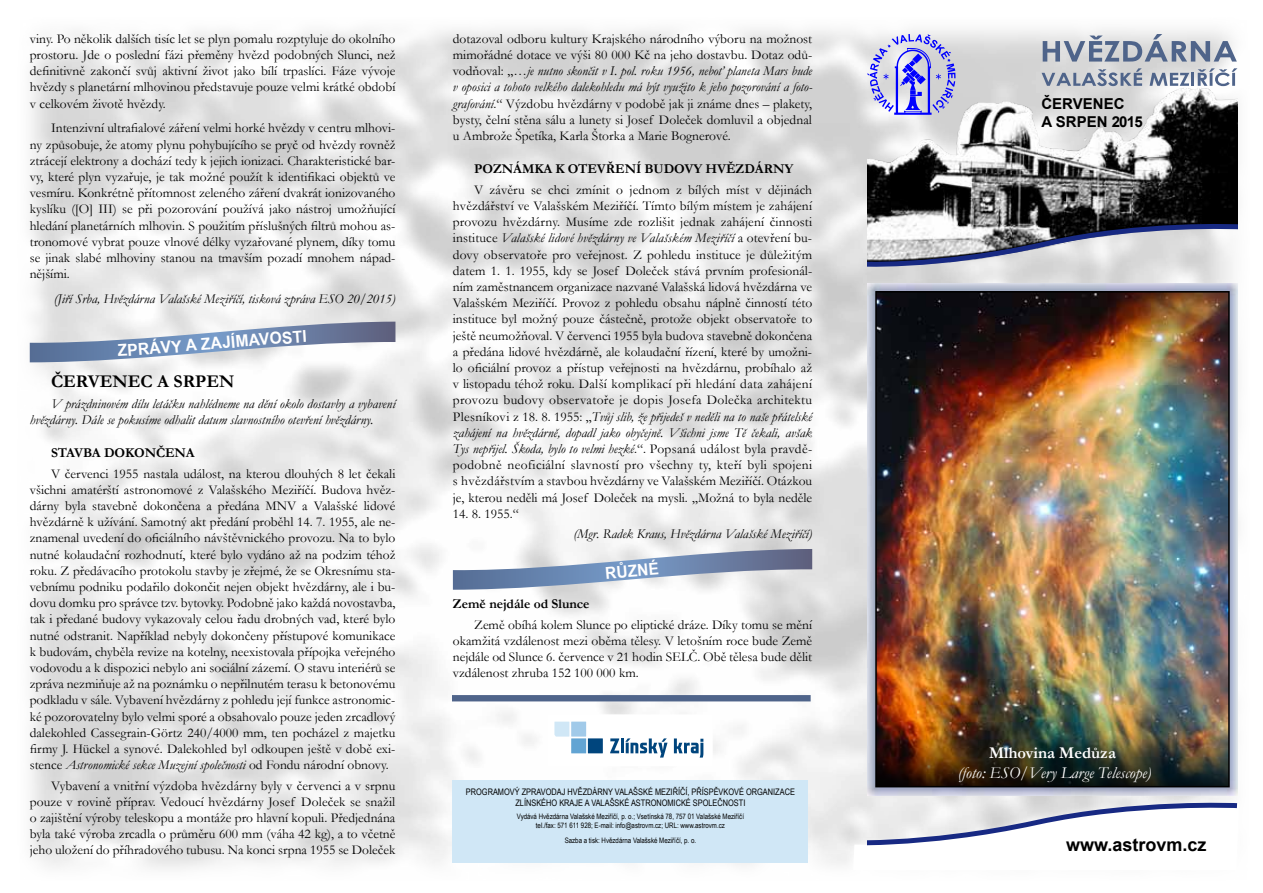
<style>
.page{position:relative;width:1263px;height:893px;background:#fff}
.page>*{position:absolute;margin:0;border:0;box-sizing:border-box;transform-origin:0 0}
.t1{font:700 18px "Arial";color:#000}
.t2{font:700 18px "Garamond";color:#000}
.t3{font:italic 16.5px "Garamond";color:#fff}
.t4{font:700 16.5px "Arial Narrow";color:#fff;scale:1.16 1}
.t5{font:700 16.5px "Garamond";color:#fff}
.t6{font:700 16.5px "Arial Narrow";color:#fff;scale:1.14 1}
.t7{font:700 15px/18px "Arial";color:#000}
.t8{font:13.5px/16.2px "Garamond";color:#000;text-align:justify}
.t9{font:italic 13.5px/16.2px "Garamond";color:#000}
.t10{font:700 13.5px "Garamond";letter-spacing:-.005em;color:#000}
.t11{font:9px/10.8px "Arial Narrow";color:#000;text-align:center}
.t12{font:7.5px/9px "Arial Narrow";color:#000;text-align:center}
.s1{font-style:italic}
</style>
<div class="page">
<img style="left:29px;top:29px;width:1210px;height:840px">
<img style="left:867px;top:283px;width:370px;height:510px">
<div style="left:844px;top:793px;width:404px;height:86px;background:#fff"></div>
<img style="left:867px;top:87px;width:370px;height:129px">
<svg style="left:867px;top:34px;width:88px;height:81px"></svg>
<svg style="left:1043px;top:34px;width:194px;height:28px"></svg>
<svg style="left:1041px;top:68px;width:101px;height:18px"></svg>
<svg style="left:1149px;top:68px;width:88px;height:18px"></svg>
<svg style="left:867px;top:216px;width:370px;height:53px"></svg>
<div style="left:549px;top:715px;width:163px;height:50px;background:#fff"></div>
<svg style="left:554px;top:722px;width:15px;height:15px"></svg>
<div style="left:571px;top:722px;width:15px;height:15px;background:#a1cae9"></div>
<div style="left:571px;top:738px;width:15px;height:15px;background:#62a4d3"></div>
<div style="left:588px;top:738px;width:15px;height:15px;background:#00457d"></div>
<svg style="left:610px;top:738px;width:9px;height:15px"></svg>
<hr style="left:621px;top:738px;width:3px;height:15px;background:#00457d">
<svg style="left:625px;top:738px;width:42px;height:19px"></svg>
<svg style="left:674px;top:738px;width:29px;height:20px"></svg>
<div style="left:453px;top:780px;width:355px;height:83px;background:#d0e7f6"></div>
<div style="left:453px;top:695px;width:358px;height:6px;background:#4f648a"></div>
<svg style="left:844px;top:795px;width:394px;height:70px"></svg>
<svg style="left:453px;top:549px;width:359px;height:41px"></svg>
<svg style="left:30px;top:322px;width:365px;height:40px"></svg>
<img style="left:878px;top:294px;width:349px;height:433px">
<div style="left:875px;top:291px;width:355px;height:496px;border:2px solid #000"></div>
<img style="left:876px;top:727px;width:353px;height:60px">
<div style="left:946px;top:738px;width:219px;height:62px;background:#000;opacity:.75"></div>
<p class="t8" style="left:30px;top:30px;width:367px">viny. Po několik dalších tisíc let se plyn pomalu rozptyluje do okolního prostoru. Jde o poslední fázi přeměny hvězd podobných Slunci, než definitivně zakončí svůj aktivní život jako bílí trpaslíci. Fáze vývoje hvězdy s planetární mlhovinou představuje pouze velmi krátké období v celkovém životě hvězdy.</p>
<p class="t8" style="left:30px;top:120px;width:367px;text-indent:21px">Intenzivní ultrafialové záření velmi horké hvězdy v centru mlhovi&shy;ny způsobuje, že atomy plynu pohybujícího se pryč od hvězdy rovněž ztrácejí elektrony a dochází tedy k jejich ionizaci. Charakteristické bar&shy;vy, které plyn vyzařuje, je tak možné použít k identifikaci objektů ve vesmíru. Konkrétně přítomnost zeleného záření dvakrát ionizovaného kyslíku ([O] III) se při pozorování používá jako nástroj umožňující hledání planetárních mlhovin. S použitím příslušných filtrů mohou as&shy;tronomové vybrat pouze vlnové délky vyzařované plynem, díky tomu se jinak slabé mlhoviny stanou na tmavším pozadí mnohem nápad&shy;nějšími.</p>
<p class="t9" style="left:54px;top:290px;width:343px">(Jiří Srba, Hvězdárna Valašské Meziříčí, tisková zpráva ESO 20/2015)</p>
<p class="t4" style="left:117px;top:338px;width:48px;rotate:-4deg">ZPRÁV</p>
<p class="t4" style="left:170px;top:334px;width:78px;rotate:-5deg">Y A ZAJÍMA</p>
<p class="t4" style="left:258px;top:327px;width:43px;rotate:-4deg">VOSTI</p>
<h1 class="t2" style="left:51px;top:369px;width:185px">ČERVENEC A SRPEN</h1>
<p class="t9" style="left:30px;top:395px;width:367px;text-indent:21px">V prázdninovém dílu letáčku nahlédneme na dění okolo dostavby a vybavení hvězdárny. Dále se pokusíme odhalit datum slavnostního otevření hvězdárny.</p>
<p class="t10" style="left:51px;top:444px;width:145px">STAVBA DOKONČENA</p>
<p class="t8" style="left:30px;top:465px;width:367px;text-indent:21px">V červenci 1955 nastala událost, na kterou dlouhých 8 let čekali všichni amatérští astronomové z Valašského Meziříčí. Budova hvěz&shy;dárny byla stavebně dokončena a předána MNV a Valašské lidové hvězdárně k užívání. Samotný akt předání proběhl 14. 7. 1955, ale ne&shy;znamenal uvedení do oficiálního návštěvnického provozu. Na to bylo nutné kolaudační rozhodnutí, které bylo vydáno až na podzim téhož roku. Z předávacího protokolu stavby je zřejmé, že se Okresnímu sta&shy;vebnímu podniku podařilo dokončit nejen objekt hvězdárny, ale i bu&shy;dovu domku pro správce tzv. bytovky. Podobně jako každá novostavba, tak i předané budovy vykazovaly celou řadu drobných vad, které bylo nutné odstranit. Například nebyly dokončeny přístupové komunikace k budovám, chyběla revize na kotelny, neexistovala přípojka veřejného vodovodu a k dispozici nebylo ani sociální zázemí. O stavu interiérů se zpráva nezmiňuje až na poznámku o nepřilnutém terasu k betonovému podkladu v sále. Vybavení hvězdárny z pohledu její funkce astronomic&shy;ké pozorovatelny bylo velmi sporé a obsahovalo pouze jeden zrcadlový dalekohled Cassegrain-Görtz 240/4000 mm, ten pocházel z majetku firmy J. Hückel a synové. Dalekohled byl odkoupen ještě v době exi&shy;stence <span class="s1">Astronomické sekce Muzejní společnosti</span> od Fondu národní obnovy.</p>
<p class="t8" style="left:30px;top:777px;width:367px;text-indent:21px">Vybavení a vnitřní výzdoba hvězdárny byly v červenci a v srpnu pouze v rovině příprav. Vedoucí hvězdárny Josef Doleček se snažil o zajištění výroby teleskopu a montáže pro hlavní kopuli. Předjednána byla také výroba zrcadla o průměru 600 mm (váha 42 kg), a to včetně jeho uložení do příhradového tubusu. Na konci srpna 1955 se Doleček</p>
<p class="t8" style="left:453px;top:30px;width:361px">dotazoval odboru kultury Krajského národního výboru na možnost mimořádné dotace ve výši 80 000 Kč na jeho dostavbu. Dotaz odů&shy;vodňoval: „…<span class="s1">je nutno skončit v I. pol. roku 1956, neboť planeta Mars bude v oposici a tohoto velkého dalekohledu má být využito k jeho pozorování a foto&shy;grafování</span>.“ Výzdobu hvězdárny v podobě jak ji známe dnes – plakety, bysty, čelní stěna sálu a lunety si Josef Doleček domluvil a objednal u Ambrože Špetíka, Karla Štorka a Marie Bognerové.</p>
<p class="t10" style="left:474px;top:160px;width:321px">POZNÁMKA K OTEVŘENÍ BUDOVY HVĚZDÁRNY</p>
<p class="t8" style="left:453px;top:181px;width:361px;text-indent:21px">V závěru se chci zmínit o jednom z bílých míst v dějinách hvězdářství ve Valašském Meziříčí. Tímto bílým místem je zahájení provozu hvězdárny. Musíme zde rozlišit jednak zahájení činnosti instituce <span class="s1">Valašské lidové hvězdárny ve Valašském Meziříčí</span> a otevření bu&shy;dovy observatoře pro veřejnost. Z pohledu instituce je důležitým datem 1. 1. 1955, kdy se Josef Doleček stává prvním profesionál&shy;ním zaměstnancem organizace nazvané Valašská lidová hvězdárna ve Valašském Meziříčí. Provoz z pohledu obsahu náplně činností této instituce byl možný pouze částečně, protože objekt observatoře to ještě neumožňoval. V červenci 1955 byla budova stavebně dokončena a předána lidové hvězdárně, ale kolaudační řízení, které by umožni&shy;lo oficiální provoz a přístup veřejnosti na hvězdárnu, probíhalo až v listopadu téhož roku. Další komplikací při hledání data zahájení provozu budovy observatoře je dopis Josefa Dolečka architektu Plesníkovi z 18. 8. 1955: „<span class="s1">Tvůj slib, že přijedeš v neděli na to naše přátelské zahájení na hvězdárně, dopadl jako obyčejně. Všichni jsme Tě čekali, avšak Tys nepřijel. Škoda, bylo to velmi hezké</span>.“. Popsaná událost byla pravdě&shy;podobně neoficiální slavností pro všechny ty, kteří byli spojeni s hvězdářstvím a stavbou hvězdárny ve Valašském Meziříčí. Otázkou je, kterou neděli má Josef Doleček na mysli. „Možná to byla neděle</p>
<p class="t8" style="left:453px;top:505px;width:67px">14. 8. 1955.“</p>
<p class="t9" style="left:573px;top:525px;width:240px">(Mgr. Radek Kraus, Hvězdárna Valašské Meziříčí)</p>
<p class="t6" style="left:604px;top:561px;width:49px;rotate:-5deg">RŮZNÉ</p>
<p class="t10" style="left:453px;top:595px;width:138px">Země nejdále od Slunce</p>
<p class="t8" style="left:453px;top:616px;width:361px;text-indent:21px">Země obíhá kolem Slunce po eliptické dráze. Díky tomu se mění okamžitá vzdálenost mezi oběma tělesy. V letošním roce bude Země nejdále od Slunce 6. července v 21 hodin SELČ. Obě tělesa bude dělit vzdálenost zhruba 152 100 000 km.</p>
<p class="t11" style="left:466px;top:786px;width:330px">PROGRAMOVÝ ZPRAVODAJ HVĚZDÁRNY VALAŠSKÉ MEZIŘÍČÍ, PŘÍSPĚVKOVÉ ORGANIZACE<br>ZLÍNSKÉHO KRAJE A VALAŠSKÉ ASTRONOMICKÉ SPOLEČNOSTI</p>
<p class="t12" style="left:517px;top:812px;width:229px">Vydává Hvězdárna Valašské Meziříčí, p. o.; Vsetínská 78, 757 01 Valašské Meziříčí tel./fax: 571 611 928; E-mail: info@astrovm.cz; URL: www.astrovm.cz</p>
<p class="t12" style="left:565px;top:836px;width:133px">Sazba a tisk: Hvězdárna Valašské Meziříčí, p. o.</p>
<p class="t7" style="left:1041px;top:95px;width:103px">ČERVENEC<br>A SRPEN 2015</p>
<p class="t5" style="left:989px;top:742px;width:128px">Mlhovina Medůza</p>
<p class="t3" style="left:958px;top:761px;width:195px">(foto: ESO/Very Large Telescope)</p>
<h1 class="t1" style="left:1066px;top:832px;width:142px">www.astrovm.cz</h1>
</div>
